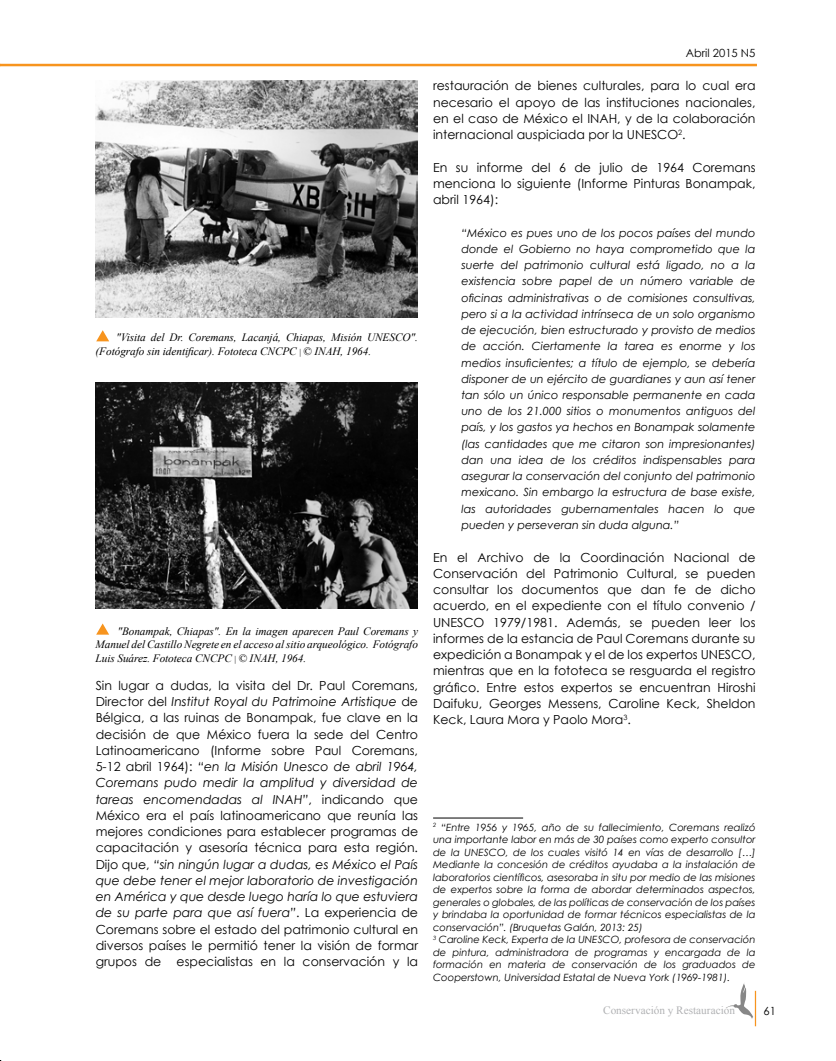
<style>
.page{position:relative;width:836px;height:1061px;background:#fff}
.page>*{position:absolute;margin:0;border:0;box-sizing:border-box;transform-origin:0 0}
.t1{font:12.5px/16.2px "Century Gothic";color:#000;text-align:justify}
.t2{font:italic 11.25px/16.2px "Century Gothic";color:#000;text-align:justify}
.t3{font:italic 11.25px/13.5px "Times New Roman";letter-spacing:-.005em;color:#000}
.t4{font:11.25px "Times New Roman";color:#b1b2b4}
.t5{font:11.25px "Century Gothic";color:#000}
.t6{font:italic 10px/12.5px "Century Gothic";color:#000}
.s1{font-style:normal;font-size:8.75px}
.s2{font-style:italic}
</style>
<div class="page">
<hr style="left:0;top:64px;width:757px;height:2px;background:#f7941e">
<hr style="left:755px;top:991px;width:1px;height:35px;background:#f7941e">
<svg style="left:726px;top:983px;width:27px;height:36px"></svg>
<img style="left:96px;top:80px;width:322px;height:237px">
<svg style="left:96px;top:330px;width:13px;height:11px"></svg>
<hr style="left:433px;top:818px;width:90px;height:1px;background:#000">
<img style="left:96px;top:382px;width:321px;height:227px">
<svg style="left:96px;top:623px;width:13px;height:12px"></svg>
<p class="t3" style="left:96px;top:330px;width:324px;text-indent:20px">"Visita del Dr. Coremans, Lacanjá, Chiapas, Misión UNESCO". (Fotógrafo sin identificar). Fototeca CNCPC <span class="s1">|</span> © INAH, 1964.</p>
<p class="t3" style="left:96px;top:624px;width:324px;text-align:justify;text-indent:22px">"Bonampak, Chiapas". En la imagen aparecen Paul Coremans y Manuel del Castillo Negrete en el acceso al sitio arqueológico. Fotógrafo Luis Suárez. Fototeca CNCPC <span class="s1">|</span> © INAH, 1964.</p>
<p class="t1" style="left:96px;top:677px;width:324px">Sin lugar a dudas, la visita del Dr. Paul Coremans, Director del <span class="s2">Institut Royal du Patrimoine Artistique</span> de Bélgica, a las ruinas de Bonampak, fue clave en la decisión de que México fuera la sede del Centro Latinoamericano (Informe sobre Paul Coremans, 5-12 abril 1964): <span class="s2">“en la Misión Unesco de abril 1964, Coremans pudo medir la amplitud y diversidad de tareas encomendadas al INAH”</span>, indicando que México era el país latinoamericano que reunía las mejores condiciones para establecer programas de capacitación y asesoría técnica para esta región.<br>Dijo que, <span class="s2">“sin ningún lugar a dudas, es México el País que debe tener el mejor laboratorio de investigación en América y que desde luego haría lo que estuviera de su parte para que así fuera”</span>. La experiencia de Coremans sobre el estado del patrimonio cultural en diversos países le permitió tener la visión de formar grupos de especialistas en la conservación y la</p>
<p class="t5" style="left:686px;top:46px;width:71px">Abril 2015 N5</p>
<p class="t1" style="left:433px;top:77px;width:324px">restauración de bienes culturales, para lo cual era necesario el apoyo de las instituciones nacionales, en el caso de México el INAH, y de la colaboración internacional auspiciada por la UNESCO<sup>2</sup>.</p>
<p class="t1" style="left:433px;top:159px;width:324px">En su informe del 6 de julio de 1964 Coremans menciona lo siguiente (Informe Pinturas Bonampak, abril 1964):</p>
<p class="t2" style="left:461px;top:224px;width:296px">“México es pues uno de los pocos países del mundo donde el Gobierno no haya comprometido que la suerte del patrimonio cultural está ligado, no a la existencia sobre papel de un número variable de oficinas administrativas o de comisiones consultivas, pero si a la actividad intrínseca de un solo organismo de ejecución, bien estructurado y provisto de medios de acción. Ciertamente la tarea es enorme y los medios insuficientes; a título de ejemplo, se debería disponer de un ejército de guardianes y aun así tener tan sólo un único responsable permanente en cada uno de los 21.000 sitios o monumentos antiguos del país, y los gastos ya hechos en Bonampak solamente (las cantidades que me citaron son impresionantes) dan una idea de los créditos indispensables para asegurar la conservación del conjunto del patrimonio mexicano. Sin embargo la estructura de base existe, las autoridades gubernamentales hacen lo que pueden y perseveran sin duda alguna.”</p>
<p class="t1" style="left:433px;top:549px;width:324px">En el Archivo de la Coordinación Nacional de Conservación del Patrimonio Cultural, se pueden consultar los documentos que dan fe de dicho acuerdo, en el expediente con el título convenio / UNESCO 1979/1981. Además, se pueden leer los informes de la estancia de Paul Coremans durante su expedición a Bonampak y el de los expertos UNESCO, mientras que en la fototeca se resguarda el registro gráfico. Entre estos expertos se encuentran Hiroshi Daifuku, Georges Messens, Caroline Keck, Sheldon Keck, Laura Mora y Paolo Mora<sup>3</sup>.</p>
<p class="t6" style="left:433px;top:820px;width:324px"><sup>2</sup> “Entre 1956 y 1965, año de su fallecimiento, Coremans realizó una importante labor en más de 30 países como experto consultor de la UNESCO, de los cuales visitó 14 en vías de desarrollo […] Mediante la concesión de créditos ayudaba a la instalación de laboratorios científicos, asesoraba in situ por medio de las misiones de expertos sobre la forma de abordar determinados aspectos, generales o globales, de las políticas de conservación de los países y brindaba la oportunidad de formar técnicos especialistas de la conservación”. (Bruquetas Galán, 2013: 25)<br><sup>3</sup> Caroline Keck, Experta de la UNESCO, profesora de conservación de pintura, administradora de programas y encargada de la formación en materia de conservación de los graduados de Cooperstown, Universidad Estatal de Nueva York (1969-1981).</p>
<p class="t4" style="left:603px;top:1003px;width:133px">Conservación y Restauracion</p>
<p class="t5" style="left:764px;top:1004px;width:14px">61</p>
</div>
